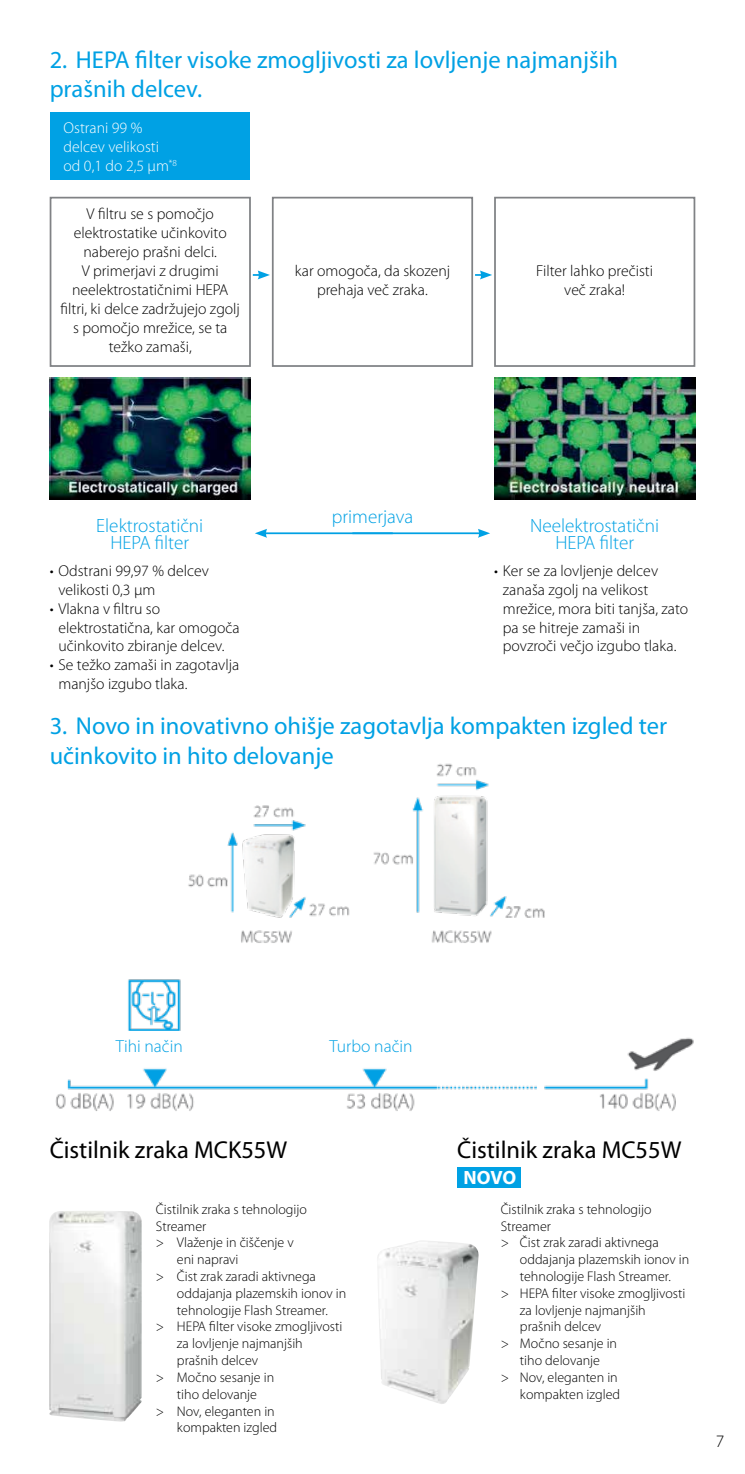
<style>
.page{position:relative;width:745px;height:1474px;background:#fff}
.page>*{position:absolute;margin:0;border:0;box-sizing:border-box;transform-origin:0 0}
.t1{font:24.5px/29.4px "Myriad Pro";color:#00a1e4}
.t2{font:24.5px "Myriad Pro";color:#000}
.t3{font:300 19.25px/17.5px "Myriad Pro";color:#00a1e4;text-align:center}
.t4{font:700 19.25px "Myriad Pro";color:#fff}
.t5{font:300 17.5px "Myriad Pro";color:#00a1e4}
.t6{font:300 17.5px "Myriad Pro";color:#000}
.t7{font:300 15.75px/18.9px "Myriad Pro";color:#000}
.t8{font:300 15.75px/18.9px "Myriad Pro";color:#fff}
.t9{font:300 14px "Myriad Pro";color:#000}
</style>
<div class="page">
<img style="left:55px;top:763px;width:639px;height:348px">
<div style="left:50px;top:113px;width:200px;height:67px;background:#00a1e4"></div>
<div style="left:50px;top:197px;width:201px;height:170px;border:2px solid #808285"></div>
<div style="left:272px;top:197px;width:201px;height:170px;border:2px solid #808285"></div>
<div style="left:494px;top:197px;width:200px;height:170px;border:2px solid #808285"></div>
<svg style="left:253px;top:270px;width:17px;height:9px"></svg>
<svg style="left:475px;top:270px;width:17px;height:9px"></svg>
<hr style="left:352px;top:532px;width:128px;height:2px;background:#00a1e4">
<svg style="left:477px;top:529px;width:13px;height:8px"></svg>
<hr style="left:264px;top:532px;width:128px;height:2px;background:#00a1e4">
<svg style="left:255px;top:529px;width:12px;height:8px"></svg>
<img style="left:50px;top:377px;width:201px;height:122px">
<img style="left:494px;top:377px;width:200px;height:122px">
<div style="left:323px;top:1029px;width:91px;height:26px;background:#fff"></div>
<div style="left:104px;top:1031px;width:91px;height:24px;background:#fff"></div>
<div style="left:457px;top:1167px;width:64px;height:20px;background:#00a1e4"></div>
<img style="left:49px;top:1211px;width:93px;height:210px">
<img style="left:377px;top:1241px;width:101px;height:163px">
<h1 class="t1" style="left:50px;top:45px;width:569px">2. HEPA filter visoke zmogljivosti za lovljenje najmanjših prašnih delcev.</h1>
<p class="t8" style="left:63px;top:118px;width:115px">Ostrani 99 % delcev velikosti od 0,1 do 2,5 μm<sup>*8</sup></p>
<p class="t7" style="left:60px;top:205px;width:181px;text-align:center">V filtru se s pomočjo elektrostatike učinkovito naberejo prašni delci.<br>V primerjavi z drugimi neelektrostatičnimi HEPA filtri, ki delce zadržujejo zgolj s pomočjo mrežice, se ta težko zamaši,</p>
<p class="t7" style="left:294px;top:261px;width:157px;text-align:center">kar omogoča, da skozenj prehaja več zraka.</p>
<p class="t7" style="left:536px;top:261px;width:118px;text-align:center">Filter lahko prečisti več zraka!</p>
<h2 class="t3" style="left:96px;top:516px;width:108px">Elektrostatični<br>HEPA filter</h2>
<p class="t7" style="left:58px;top:561px;width:152px;text-indent:-9px">• Odstrani 99,97 % delcev velikosti 0,3 μm</p>
<p class="t7" style="left:58px;top:599px;width:182px;text-indent:-9px">• Vlakna v filtru so elektrostatična, kar omogoča učinkovito zbiranje delcev.</p>
<p class="t7" style="left:58px;top:655px;width:182px;text-indent:-9px">• Se težko zamaši in zagotavlja manjšo izgubo tlaka.</p>
<h2 class="t3" style="left:331px;top:508px;width:83px">primerjava</h2>
<h2 class="t3" style="left:530px;top:516px;width:130px">Neelektrostatični<br>HEPA filter</h2>
<p class="t7" style="left:502px;top:561px;width:187px;text-indent:-9px">• Ker se za lovljenje delcev zanaša zgolj na velikost mrežice, mora biti tanjša, zato pa se hitreje zamaši in povzroči večjo izgubo tlaka.</p>
<h1 class="t1" style="left:50px;top:711px;width:618px">3. Novo in inovativno ohišje zagotavlja kompakten izgled ter učinkovito in hito delovanje</h1>
<p class="t5" style="left:116px;top:1035px;width:68px">Tihi način</p>
<p class="t5" style="left:329px;top:1035px;width:85px">Turbo način</p>
<h1 class="t2" style="left:50px;top:1134px;width:239px">Čistilnik zraka MCK55W</h1>
<h1 class="t2" style="left:457px;top:1134px;width:226px">Čistilnik zraka MC55W</h1>
<p class="t9" style="left:156px;top:1200px;width:152px">Čistilnik zraka s tehnologijo</p>
<p class="t9" style="left:156px;top:1217px;width:52px">Streamer</p>
<p class="t9" style="left:156px;top:1234px;width:139px">&gt; Vlaženje in čiščenje v</p>
<p class="t9" style="left:177px;top:1251px;width:63px">eni napravi</p>
<p class="t9" style="left:156px;top:1267px;width:161px">&gt; Čist zrak zaradi aktivnega</p>
<p class="t9" style="left:177px;top:1284px;width:171px">oddajanja plazemskih ionov in</p>
<p class="t9" style="left:177px;top:1301px;width:152px">tehnologije Flash Streamer.</p>
<p class="t9" style="left:156px;top:1318px;width:188px">&gt; HEPA filter visoke zmogljivosti</p>
<p class="t9" style="left:177px;top:1335px;width:127px">za lovljenje najmanjših</p>
<p class="t9" style="left:177px;top:1351px;width:83px">prašnih delcev</p>
<p class="t9" style="left:156px;top:1368px;width:120px">&gt; Močno sesanje in</p>
<p class="t9" style="left:177px;top:1385px;width:81px">tiho delovanje</p>
<p class="t9" style="left:156px;top:1402px;width:120px">&gt; Nov, eleganten in</p>
<p class="t9" style="left:177px;top:1419px;width:102px">kompakten izgled</p>
<h2 class="t4" style="left:463px;top:1165px;width:54px">NOVO</h2>
<p class="t9" style="left:500px;top:1200px;width:152px">Čistilnik zraka s tehnologijo</p>
<p class="t9" style="left:500px;top:1217px;width:52px">Streamer</p>
<p class="t9" style="left:500px;top:1234px;width:160px">&gt; Čist zrak zaradi aktivnega</p>
<p class="t9" style="left:519px;top:1251px;width:171px">oddajanja plazemskih ionov in</p>
<p class="t9" style="left:519px;top:1267px;width:152px">tehnologije Flash Streamer.</p>
<p class="t9" style="left:500px;top:1284px;width:186px">&gt; HEPA filter visoke zmogljivosti</p>
<p class="t9" style="left:519px;top:1301px;width:127px">za lovljenje najmanjših</p>
<p class="t9" style="left:519px;top:1318px;width:83px">prašnih delcev</p>
<p class="t9" style="left:500px;top:1335px;width:118px">&gt; Močno sesanje in</p>
<p class="t9" style="left:519px;top:1351px;width:81px">tiho delovanje</p>
<p class="t9" style="left:500px;top:1368px;width:118px">&gt; Nov, eleganten in</p>
<p class="t9" style="left:519px;top:1385px;width:102px">kompakten izgled</p>
<p class="t6" style="left:715px;top:1430px;width:10px">7</p>
</div>
